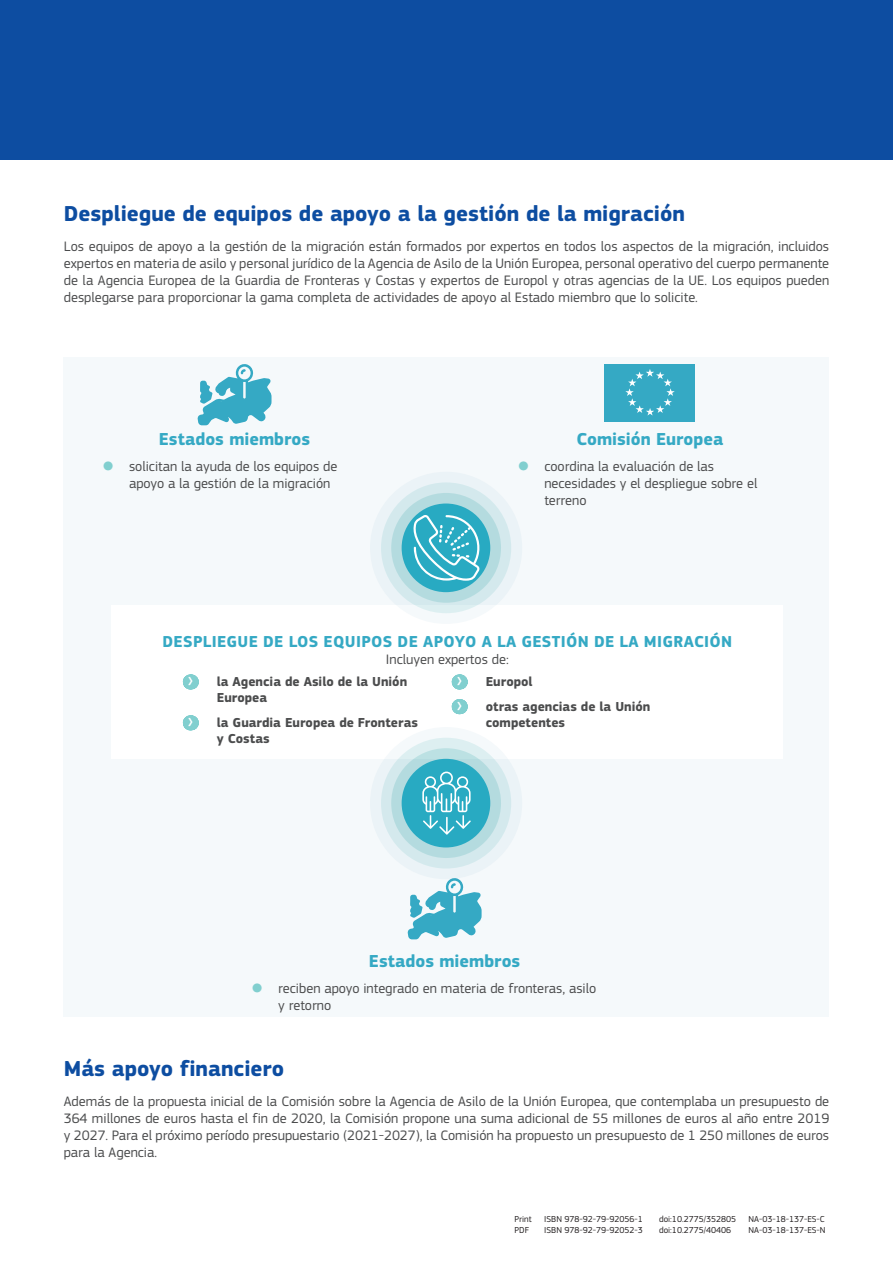
<style>
.page{position:relative;width:893px;height:1263px;background:#fff}
.page>*{position:absolute;margin:0;border:0;box-sizing:border-box;transform-origin:0 0}
.title_1_break{font:700 22.5px "EC Square Sans Pro";color:#0d4da1}
.fig_1{font:700 18px "EC Square Sans Pro";color:#35a9c4}
.fig_2{font:700 16.5px "EC Square Sans Pro";letter-spacing:.02em;color:#35a9c4}
.body{font:14.25px/17.1px "EC Square Sans Pro";color:#4b4c4d}
.fig_3{font:14.25px "EC Square Sans Pro";color:#4b4c4d}
.t1{font:700 13.5px/16.2px "EC Square Sans Pro";color:#4b4c4d}
.ids{font:9px "EC Square Sans Pro";color:#231f20}
.s1{color:#81cfcf}
.s2{font-weight:400;font-size:27px;color:#fff}
</style>
<div class="page">
<div style="left:64px;top:357px;width:765px;height:659px;background:#f5f9fb"></div>
<div style="left:111px;top:605px;width:671px;height:154px;background:#fff"></div>
<svg style="left:190px;top:674px;width:1px;height:15px"></svg>
<svg style="left:190px;top:715px;width:1px;height:15px"></svg>
<svg style="left:459px;top:674px;width:1px;height:15px"></svg>
<svg style="left:459px;top:699px;width:1px;height:15px"></svg>
<div style="left:370px;top:472px;width:152px;height:152px;background:#ebf3f7;border-radius:50%"></div>
<div style="left:381px;top:482px;width:130px;height:131px;background:#d4e9ed;border-radius:50%"></div>
<div style="left:391px;top:493px;width:110px;height:110px;background:#b4dbdf;border-radius:50%"></div>
<div style="left:402px;top:503px;width:88px;height:89px;background:#28aac2;border-radius:50%"></div>
<svg style="left:412px;top:514px;width:69px;height:67px"></svg>
<div style="left:604px;top:364px;width:91px;height:57px;background:#35a9c4"></div>
<svg style="left:625px;top:369px;width:50px;height:46px"></svg>
<svg style="left:198px;top:364px;width:73px;height:61px"></svg>
<svg style="left:408px;top:878px;width:74px;height:61px"></svg>
<div style="left:370px;top:727px;width:152px;height:152px;background:#ebf3f7;border-radius:50%"></div>
<div style="left:381px;top:738px;width:130px;height:130px;background:#d4e9ed;border-radius:50%"></div>
<svg style="left:391px;top:748px;width:110px;height:110px;background:#b2dadf"></svg>
<div style="left:402px;top:759px;width:88px;height:88px;background:#28aac2;border-radius:50%"></div>
<svg style="left:422px;top:771px;width:49px;height:64px"></svg>
<div style="left:0;top:0;width:893px;height:160px;background:#0d4da1"></div>
<p class="title_1_break" style="left:64px;top:200px;width:623px">Despliegue de equipos de apoyo a la gestión de la migración</p>
<p class="body" style="left:64px;top:238px;width:767px;text-align:justify">Los equipos de apoyo a la gestión de la migración están formados por expertos en todos los aspectos de la migración, incluidos expertos en materia de asilo y personal jurídico de la Agencia de Asilo de la Unión Europea, personal operativo del cuerpo permanente de la Agencia Europea de la Guardia de Fronteras y Costas y expertos de Europol y otras agencias de la UE. Los equipos pueden desplegarse para proporcionar la gama completa de actividades de apoyo al Estado miembro que lo solicite.</p>
<p class="fig_1" style="left:159px;top:429px;width:153px">Estados miembros</p>
<p class="body" style="left:129px;top:458px;width:210px;text-indent:-27px"><span class="s1">●</span> solicitan la ayuda de los equipos de apoyo a la gestión de la migración</p>
<p class="fig_1" style="left:576px;top:429px;width:148px">Comisión Europea</p>
<p class="body" style="left:544px;top:458px;width:215px;text-indent:-27px"><span class="s1">●</span> coordina la evaluación de las necesidades y el despliegue sobre el terreno</p>
<p class="fig_2" style="left:162px;top:631px;width:571px">DESPLIEGUE DE LOS EQUIPOS DE APOYO A LA GESTIÓN DE LA MIGRACIÓN</p>
<p class="fig_3" style="left:386px;top:651px;width:124px">Incluyen expertos de:</p>
<p class="t1" style="left:217px;top:674px;width:192px;text-indent:-29px"><span class="s2">›</span> la Agencia de Asilo de la Unión<br>Europea</p>
<p class="t1" style="left:217px;top:715px;width:203px;text-indent:-29px"><span class="s2">›</span> la Guardia Europea de Fronteras y Costas</p>
<p class="t1" style="left:457px;top:674px;width:77px"><span class="s2">›</span> Europol</p>
<p class="t1" style="left:486px;top:699px;width:166px;text-indent:-29px"><span class="s2">›</span> otras agencias de la Unión competentes</p>
<p class="fig_1" style="left:369px;top:950px;width:153px">Estados miembros</p>
<p class="body" style="left:278px;top:979px;width:320px;text-indent:-27px"><span class="s1">●</span> reciben apoyo integrado en materia de fronteras, asilo y retorno</p>
<p class="title_1_break" style="left:64px;top:1055px;width:222px">Más apoyo financiero</p>
<p class="body" style="left:64px;top:1092px;width:767px;text-align:justify">Además de la propuesta inicial de la Comisión sobre la Agencia de Asilo de la Unión Europea, que contemplaba un presupuesto de 364 millones de euros hasta el fin de 2020, la Comisión propone una suma adicional de 55 millones de euros al año entre 2019 y 2027. Para el próximo período presupuestario (2021-2027), la Comisión ha propuesto un presupuesto de 1 250 millones de euros para la Agencia.</p>
<p class="ids" style="left:514px;top:1214px;width:19px">Print</p>
<p class="ids" style="left:544px;top:1214px;width:100px">ISBN 978-92-79-92056-1</p>
<p class="ids" style="left:659px;top:1214px;width:78px">doi:10.2775/352805</p>
<p class="ids" style="left:748px;top:1214px;width:78px">NA-03-18-137-ES-C</p>
<p class="ids" style="left:514px;top:1225px;width:16px">PDF</p>
<p class="ids" style="left:544px;top:1225px;width:100px">ISBN 978-92-79-92052-3</p>
<p class="ids" style="left:659px;top:1225px;width:73px">doi:10.2775/40406</p>
<p class="ids" style="left:748px;top:1225px;width:79px">NA-03-18-137-ES-N</p>
</div>
